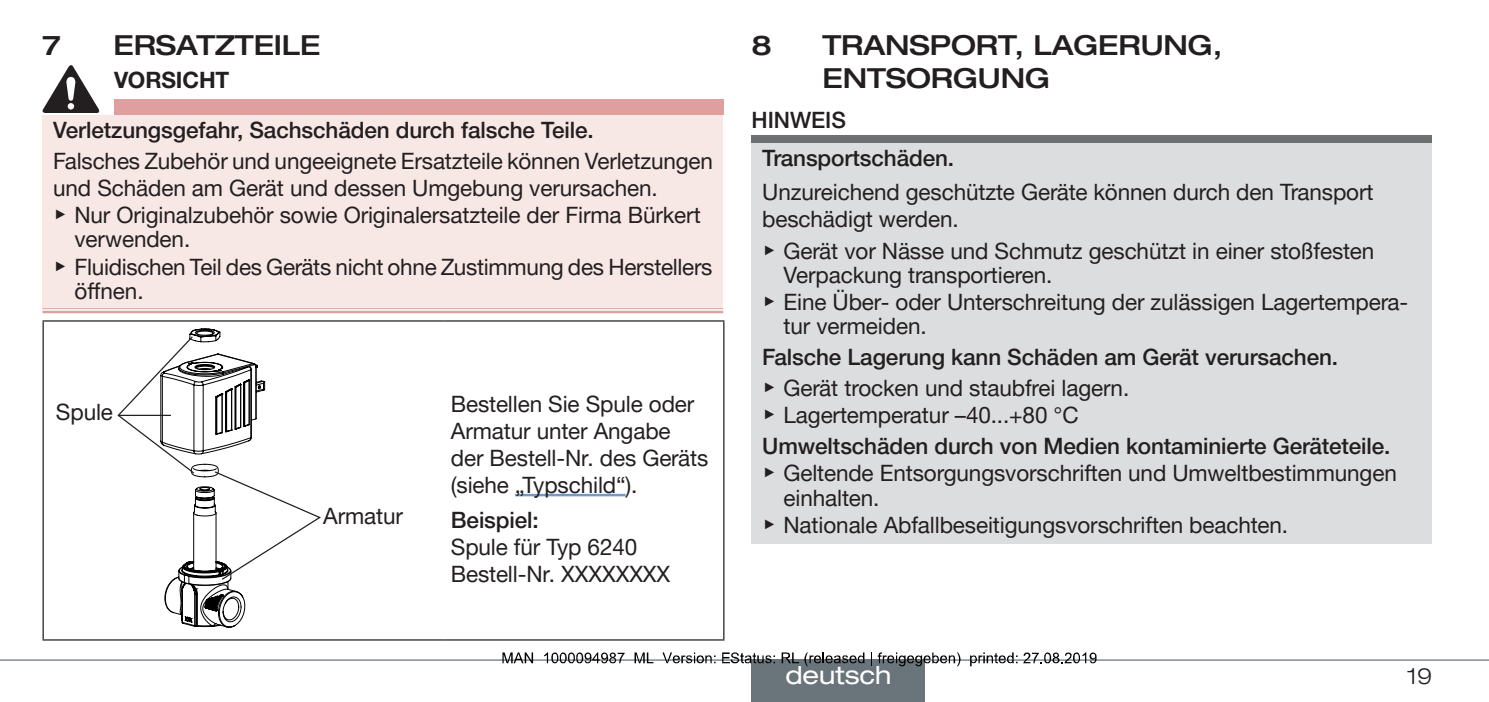
<style>
.page{position:relative;width:1489px;height:702px;background:#fff}
.page>*{position:absolute;margin:0;border:0;box-sizing:border-box;transform-origin:0 0}
.t1{font:500 expanded 27.5px/33px "Helvetica Neue LTW1 G";letter-spacing:-.005em;color:#231f20}
.t2{font:expanded 25px "Helvetica Neue LTW1 G";color:#fff}
.t3{font:22.5px/27px "Helvetica Neue LTW1 G";letter-spacing:-.005em;color:#231f20}
.t4{font:500 22.5px/38px "Helvetica Neue LTW1 G";letter-spacing:-.005em;color:#231f20}
.t5{font:700 22.5px "Helvetica Neue LTW1 G";letter-spacing:-.005em;color:#231f20}
.t6{font:300 expanded 22.5px "Helvetica Neue LTW1 G";color:#231f20}
.s1{font-family:"Arial Unicode MS"}
.s2{font-family:"Arial Unicode MS";font-weight:400}
.s3{font-weight:400}
</style>
<div class="page">
<hr style="left:0;top:659px;width:1488px;height:1px;background:#6a747b">
<div style="left:114px;top:99px;width:609px;height:16px;background:#df9f9e"></div>
<div style="left:43px;top:115px;width:680px;height:196px;background:#f7e7e5"></div>
<div style="left:43px;top:308px;width:71px;height:5px;background:#f8eaea"></div>
<div style="left:114px;top:308px;width:609px;height:5px;background:#f8eaea"></div>
<hr style="left:43px;top:308px;width:71px;height:1px;background:#df9f9e">
<hr style="left:43px;top:311px;width:71px;height:2px;background:#df9f9e">
<hr style="left:114px;top:308px;width:609px;height:1px;background:#df9f9e">
<hr style="left:114px;top:311px;width:609px;height:2px;background:#df9f9e">
<svg style="left:43px;top:65px;width:56px;height:48px"></svg>
<hr style="left:43px;top:320px;width:401px;height:1px;background:#231f20">
<hr style="left:43px;top:321px;width:1px;height:318px;background:#231f20">
<hr style="left:444px;top:320px;width:280px;height:1px;background:#231f20">
<hr style="left:723px;top:321px;width:1px;height:318px;background:#231f20">
<hr style="left:43px;top:639px;width:401px;height:1px;background:#231f20">
<hr style="left:444px;top:639px;width:280px;height:1px;background:#231f20">
<svg style="left:117px;top:328px;width:204px;height:300px"></svg>
<hr style="left:515px;top:494px;width:110px;height:2px;background:#739ac7">
<div style="left:751px;top:135px;width:680px;height:8px;background:#6d6f71"></div>
<div style="left:751px;top:143px;width:680px;height:400px;background:#dcddde"></div>
<div style="left:751px;top:659px;width:174px;height:43px;background:#6a747b"></div>
<svg style="left:502px;top:652px;width:31px;height:11px"></svg>
<svg style="left:544px;top:652px;width:80px;height:11px"></svg>
<svg style="left:634px;top:652px;width:19px;height:11px"></svg>
<svg style="left:662px;top:652px;width:53px;height:11px"></svg>
<svg style="left:722px;top:652px;width:53px;height:11px"></svg>
<svg style="left:781px;top:652px;width:83px;height:14px"></svg>
<svg style="left:871px;top:652px;width:89px;height:14px"></svg>
<svg style="left:970px;top:652px;width:47px;height:14px"></svg>
<svg style="left:1023px;top:652px;width:73px;height:11px"></svg>
<p class="t1" style="left:43px;top:28px;width:20px">7</p>
<p class="t1" style="left:113px;top:28px;width:208px">ERSATZTEILE</p>
<p class="t5" style="left:114px;top:66px;width:117px">VORSICHT</p>
<p class="t4" style="left:53px;top:111px;width:542px">Verletzungsgefahr, Sachschäden durch falsche Teile.</p>
<p class="t3" style="left:53px;top:147px;width:661px">Falsches Zubehör und ungeeignete Ersatzteile können Verletzungen und Schäden am Gerät und dessen Umgebung verursachen.<br><span class="s1">▶</span> Nur Originalzubehör sowie Originalersatzteile der Firma Bürkert</p>
<p class="t3" style="left:53px;top:225px;width:660px;text-indent:21px">verwenden.<br><span class="s1">▶</span> Fluidischen Teil des Geräts nicht ohne Zustimmung des Herstellers</p>
<p class="t3" style="left:74px;top:277px;width:71px">öffnen.</p>
<p class="t3" style="left:56px;top:399px;width:59px">Spule</p>
<p class="t3" style="left:451px;top:390px;width:259px">Bestellen Sie Spule oder<br>Armatur unter Angabe der Bestell-Nr. des Geräts (siehe „Typschild“).</p>
<p class="t4" style="left:451px;top:500px;width:89px">Beispiel:</p>
<p class="t3" style="left:451px;top:533px;width:221px">Spule für Typ 6240<br>Bestell-Nr. XXXXXXXX</p>
<p class="t3" style="left:323px;top:502px;width:81px">Armatur</p>
<p class="t1" style="left:751px;top:28px;width:22px">8</p>
<p class="t1" style="left:822px;top:28px;width:401px">TRANSPORT, LAGERUNG,<br>ENTSORGUNG</p>
<p class="t4" style="left:762px;top:101px;width:193px;text-indent:-11px">Hinweis<br>Transportschäden.</p>
<p class="t3" style="left:762px;top:179px;width:613px">Unzureichend geschützte Geräte können durch den Transport beschädigt werden.</p>
<p class="t3" style="left:783px;top:238px;width:592px;line-height:24px;text-indent:-21px"><span class="s1">▶</span> Gerät vor Nässe und Schmutz geschützt in einer stoßfesten<br>Verpackung transportieren.</p>
<p class="t3" style="left:783px;top:290px;width:626px;line-height:24px;text-indent:-21px"><span class="s1">▶</span> Eine Über- oder Unterschreitung der zulässigen Lagertempera&shy;tur vermeiden.</p>
<p class="t4" style="left:762px;top:341px;width:577px;line-height:31px">Falsche Lagerung kann Schäden am Gerät verursachen. <span class="s2">▶</span> <span class="s3">Gerät trocken und staubfrei lagern.</span></p>
<p class="t4" style="left:762px;top:400px;width:629px;line-height:30.5px"><span class="s2">▶</span> <span class="s3">Lagertemperatur –40...+80 °C<br></span>Umweltschäden durch von Medien kontaminierte Geräteteile.</p>
<p class="t3" style="left:783px;top:461px;width:615px;line-height:24px;text-indent:-21px"><span class="s1">▶</span> Geltende Entsorgungsvorschriften und Umweltbestimmungen einhalten.</p>
<p class="t3" style="left:762px;top:511px;width:527px"><span class="s1">▶</span> Nationale Abfallbeseitigungsvorschriften beachten.</p>
<p class="t2" style="left:785px;top:659px;width:108px">deutsch</p>
<p class="t6" style="left:1406px;top:661px;width:27px">19</p>
</div>
